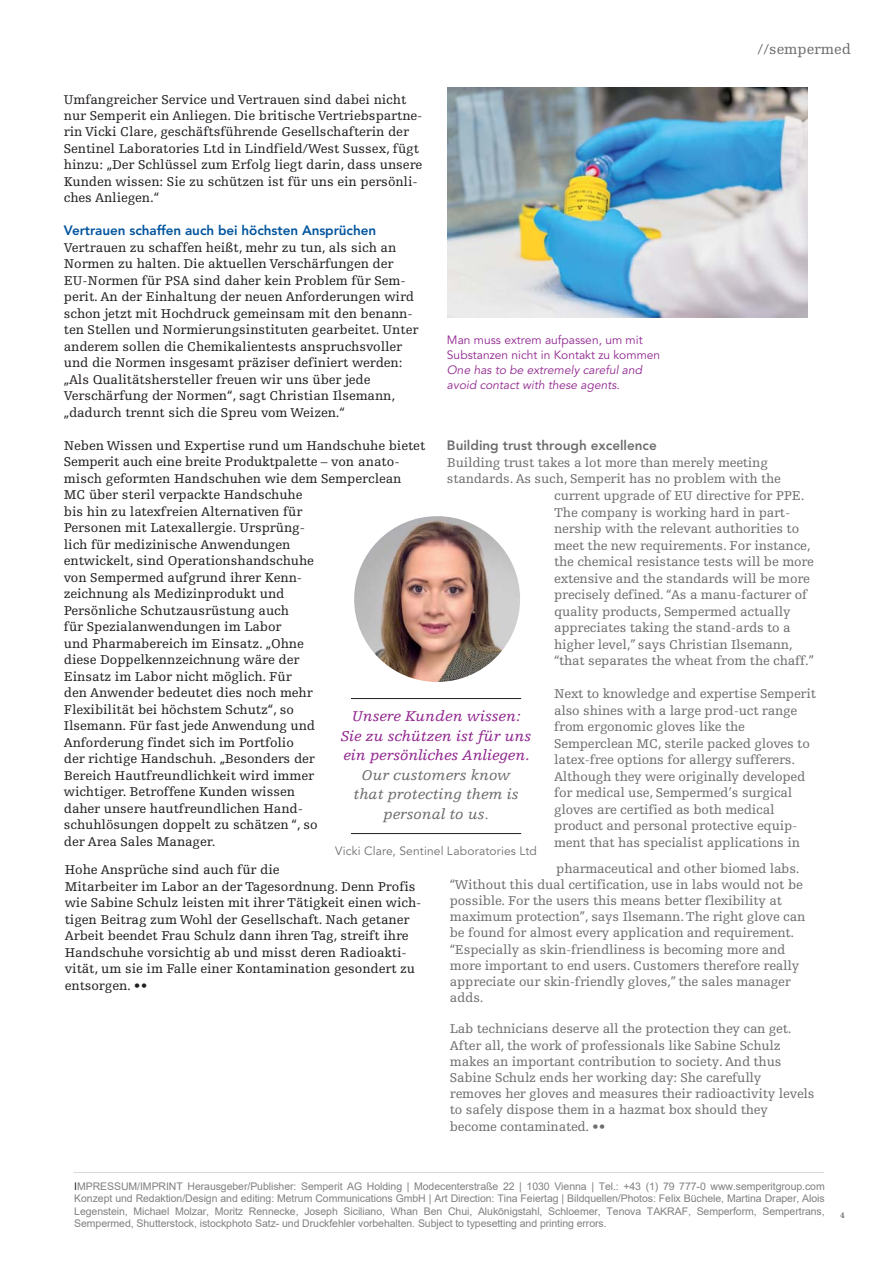
<style>
.page{position:relative;width:893px;height:1263px;background:#fff}
.page>*{position:absolute;margin:0;border:0;box-sizing:border-box;transform-origin:0 0}
.t1{font:italic 15px/19.5px "Egyptienne F";color:#91278f;text-align:center}
.t2{font:italic 15px/19.5px "Egyptienne F";color:#6d6e70;text-align:center}
.t3{font:15px "Egyptienne F";color:#6d6e70}
.t4{font:13.5px/16.5px "Egyptienne F";letter-spacing:-.005em;color:#231f20}
.t5{font:13.5px/16.5px "Egyptienne F";letter-spacing:-.015em;color:#6d6e70}
.t6{font:800 13.5px "Avenir";letter-spacing:-.005em;color:#00549e}
.t7{font:800 13.5px "Avenir";color:#6d6e70}
.t8{font:12px/15px "Avenir";color:#91278f}
.t9{font:italic 12px/15px "Avenir";color:#91278f}
.t10{font:12px "Avenir";letter-spacing:.015em;color:#6d6e70}
.t11{font:10.5px/12.6px "Arial";letter-spacing:-.005em;color:#808080;text-align:justify}
.t12{font:700 9px "Minion Pro";color:#6d6e70}
.s1{font-family:"Avenir"}
.s2{color:#221e1f}
</style>
<div class="page">
<hr style="left:351px;top:698px;width:170px;height:1px;background:#231f20">
<hr style="left:351px;top:833px;width:170px;height:1px;background:#231f20">
<img style="left:354px;top:516px;width:166px;height:166px;border-radius:50%">
<img style="left:447px;top:88px;width:360px;height:229px">
<hr style="left:74px;top:1172px;width:750px;height:1px;background:#231f20">
<p class="t3" style="left:757px;top:43px;width:95px">//sempermed</p>
<p class="t4" style="left:64px;top:92px;width:360px">Umfangreicher Service und Vertrauen sind dabei nicht nur Semperit ein Anliegen. Die britische Vertriebspartne&shy;rin Vicki Clare, geschäftsführende Gesellschafterin der Sentinel Laboratories Ltd in Lindfield/West Sussex, fügt hinzu: „Der Schlüssel zum Erfolg liegt darin, dass unsere Kunden wissen: Sie zu schützen ist für uns ein persönli&shy;ches Anliegen.“</p>
<p class="t6" style="left:64px;top:224px;width:314px">Vertrauen schaffen auch bei höchsten Ansprüchen</p>
<p class="t4" style="left:64px;top:240px;width:356px">Vertrauen zu schaffen heißt, mehr zu tun, als sich an Normen zu halten. Die aktuellen Verschärfungen der EU-Normen für PSA sind daher kein Problem für Sem&shy;perit. An der Einhaltung der neuen Anforderungen wird schon jetzt mit Hochdruck gemeinsam mit den benann&shy;ten Stellen und Normierungsinstituten gearbeitet. Unter anderem sollen die Chemikalientests anspruchsvoller und die Normen insgesamt präziser definiert werden: „Als Qualitätshersteller freuen wir uns über jede Verschärfung der Normen“, sagt Christian Ilsemann, „dadurch trennt sich die Spreu vom Weizen.“</p>
<p class="t4" style="left:64px;top:438px;width:363px">Neben Wissen und Expertise rund um Handschuhe bietet Semperit auch eine breite Produktpalette – von anato&shy;misch geformten Handschuhen wie dem Semperclean MC über steril verpackte Handschuhe<br>bis hin zu latexfreien Alternativen für<br>Personen mit Latexallergie. Ursprüng-<br>lich für medizinische Anwendungen<br>entwickelt, sind Operationshandschuhe<br>von Sempermed aufgrund ihrer Kenn-<br>zeichnung als Medizinprodukt und<br>Persönliche Schutzausrüstung auch<br>für Spezialanwendungen im Labor<br>und Pharmabereich im Einsatz. „Ohne<br>diese Doppelkennzeichnung wäre der<br>Einsatz im Labor nicht möglich. Für<br>den Anwender bedeutet dies noch mehr<br>Flexibilität bei höchstem Schutz“, so<br>Ilsemann. Für fast jede Anwendung und<br>Anforderung findet sich im Portfolio<br>der richtige Handschuh. „Besonders der<br>Bereich Hautfreundlichkeit wird immer<br>wichtiger. Betroffene Kunden wissen<br>daher unsere hautfreundlichen Hand-<br>schuhlösungen doppelt zu schätzen “, so<br>der Area Sales Manager.</p>
<p class="t4" style="left:65px;top:863px;width:358px">Hohe Ansprüche sind auch für die<br>Mitarbeiter im Labor an der Tagesordnung. Denn Profis wie Sabine Schulz leisten mit ihrer Tätigkeit einen wich&shy;tigen Beitrag zum Wohl der Gesellschaft. Nach getaner Arbeit beendet Frau Schulz dann ihren Tag, streift ihre Handschuhe vorsichtig ab und misst deren Radioakti&shy;vität, um sie im Falle einer Kontamination gesondert zu entsorgen. ••</p>
<p class="t8" style="left:447px;top:333px;width:215px">Man muss extrem aufpassen, um mit<br>Substanzen nicht in Kontakt zu kommen</p>
<p class="t9" style="left:447px;top:363px;width:197px">One has to be extremely careful and avoid contact with these agents.</p>
<p class="t7" style="left:447px;top:439px;width:211px">Building trust through excellence</p>
<p class="t5" style="left:447px;top:455px;width:335px">Building trust takes a lot more than merely meeting standards. As such, Semperit has no problem with the</p>
<p class="t5" style="left:554px;top:489px;width:261px">current upgrade of EU directive for PPE.<br>The company is working hard in part&shy;nership with the relevant authorities to meet the new requirements. For instance, the chemical resistance tests will be more extensive and the standards will be more precisely defined. “As a manu-facturer of quality products, Sempermed actually appreciates taking the stand-ards to a higher level,” says Christian Ilsemann, “that separates the wheat from the chaff.”</p>
<p class="t5" style="left:554px;top:687px;width:263px">Next to knowledge and expertise Semperit also shines with a large prod-uct range from ergonomic gloves like the Semperclean MC, sterile packed gloves to latex-free options for allergy sufferers.<br>Although they were originally developed for medical use, Sempermed’s surgical gloves are certified as both medical product and personal protective equip&shy;ment that has specialist applications in</p>
<p class="t5" style="left:450px;top:861px;width:357px;text-indent:106px">pharmaceutical and other biomed labs. “Without this dual certification, use in labs would not be possible. For the users this means better flexibility at maximum protection”, says Ilsemann.The right glove can be found for almost every application and requirement. “Especially as skin-friendliness is becoming more and more important to end users. Customers therefore really appreciate our skin-friendly gloves,” the sales manager adds.</p>
<p class="t5" style="left:450px;top:1022px;width:366px">Lab technicians deserve all the protection they can get.<br>After all, the work of professionals like Sabine Schulz makes an important contribution to society. And thus Sabine Schulz ends her working day: She carefully removes her gloves and measures their radioactivity levels to safely dispose them in a hazmat box should they become contaminated. ••</p>
<p class="t1" style="left:341px;top:708px;width:192px">Unsere Kunden wissen:<br>Sie zu schützen ist für uns ein persönliches Anliegen.</p>
<p class="t2" style="left:353px;top:766px;width:166px">Our customers know that protecting them is personal to us<span class="s1">.</span></p>
<p class="t10" style="left:335px;top:845px;width:203px">Vicki Clare, Sentinel Laboratories Ltd</p>
<p class="t11" style="left:74px;top:1180px;width:752px"><span class="s2">I</span>MPRESSUM/IMPRINT Herausgeber/Publisher: Semperit AG Holding | Modecenterstraße 22 | 1030 Vienna | Tel.: +43 (1) 79 777-0 www.semperitgroup.com Konzept und Redaktion/Design and editing: Metrum Communications GmbH | Art Direction: Tina Feiertag | Bildquellen/Photos: Felix Büchele, Martina Draper, Alois Legenstein, Michael Molzar, Moritz Rennecke, Joseph Siciliano, Whan Ben Chui, Alukönigstahl, Schloemer, Tenova TAKRAF, Semperform, Sempertrans, Sempermed, Shutterstock, istockphoto Satz- und Druckfehler vorbehalten. Subject to typesetting and printing errors.</p>
<p class="t12" style="left:840px;top:1209px;width:6px">4</p>
</div>
